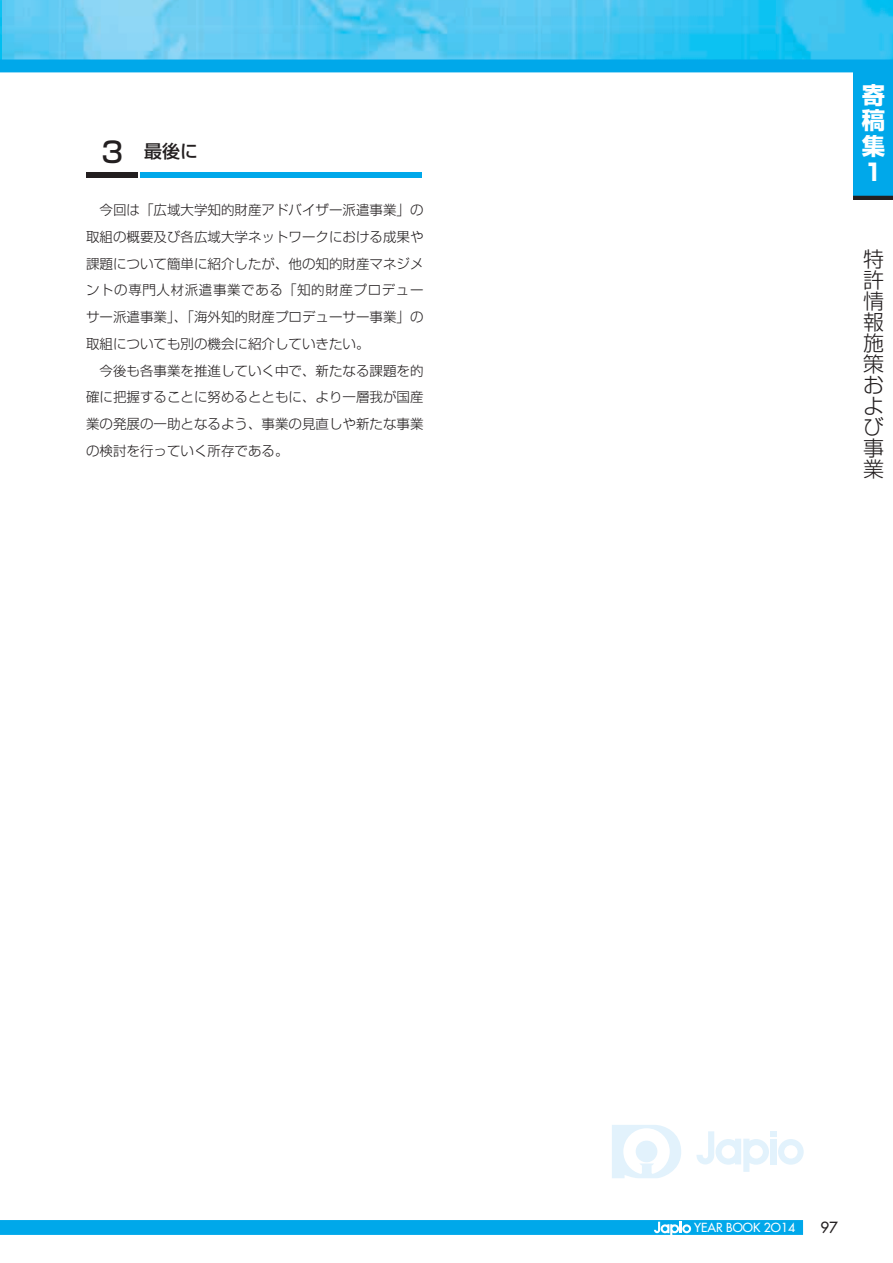
<style>
.page{position:relative;width:893px;height:1263px;background:#fff}
.page>*{position:absolute;margin:0;border:0;box-sizing:border-box;transform-origin:0 0}
.t1{font:700 23.4px/25.8px "Shin Go Pro";color:#fff;text-align:justify}
.t2{font:300 21px/21px "Shin Go Pro";color:#231f20;text-align:justify}
.t3{font:500 18px "Shin Go Pro";color:#231f20}
.t4{font:500 15px "Futura Std";color:#231f20}
.t5{font:300 13.5px/26.7px "Shin Go Pr 5";color:#231f20;text-align:justify}
.t6{font:500 12.15px "Futura Std";color:#fff}
.s1{font-family:"Shin Go Pr 5";font-size:28.5px}
</style>
<div class="page">
<div style="left:0;top:1220px;width:803px;height:15px;background:#00a8ea"></div>
<svg style="left:654px;top:1222px;width:37px;height:13px"></svg>
<img style="left:0;top:0;width:893px;height:60px">
<div style="left:0;top:60px;width:893px;height:12px;background:#00a8ea"></div>
<div style="left:853px;top:73px;width:40px;height:127px;background:#231f20"></div>
<div style="left:853px;top:68px;width:40px;height:128px;background:#00a8ea"></div>
<div style="left:140px;top:173px;width:282px;height:5px;background:#00a8ea"></div>
<div style="left:86px;top:173px;width:51px;height:5px;background:#231f20"></div>
<svg style="left:696px;top:1131px;width:108px;height:41px"></svg>
<svg style="left:612px;top:1125px;width:69px;height:53px"></svg>
<h3 class="t3" style="left:101px;top:136px;width:98px"><span class="s1">3</span> 最後に</h3>
<p class="t5" style="left:86px;top:196px;width:339px;text-indent:14px">今回は「広域大学知的財産アドバイザー派遣事業」の取組の概要及び各広域大学ネットワークにおける成果や課題について簡単に紹介したが、他の知的財産マネジメントの専門人材派遣事業である「知的財産プロデューサー派遣事業」、「海外知的財産プロデューサー事業」の取組についても別の機会に紹介していきたい。</p>
<p class="t5" style="left:86px;top:356px;width:339px;text-indent:14px">今後も各事業を推進していく中で、新たなる課題を的確に把握することに努めるとともに、より一層我が国産業の発展の一助となるよう、事業の見直しや新たな事業の検討を行っていく所存である。</p>
<h1 class="t1" style="left:862px;top:79px;width:25px">寄稿集１</h1>
<h2 class="t2" style="left:863px;top:246px;width:22px">特許情報施策および事業</h2>
<p class="t6" style="left:694px;top:1220px;width:103px">YEAR BOOK 2O14</p>
<p class="t4" style="left:820px;top:1218px;width:19px">97</p>
</div>
